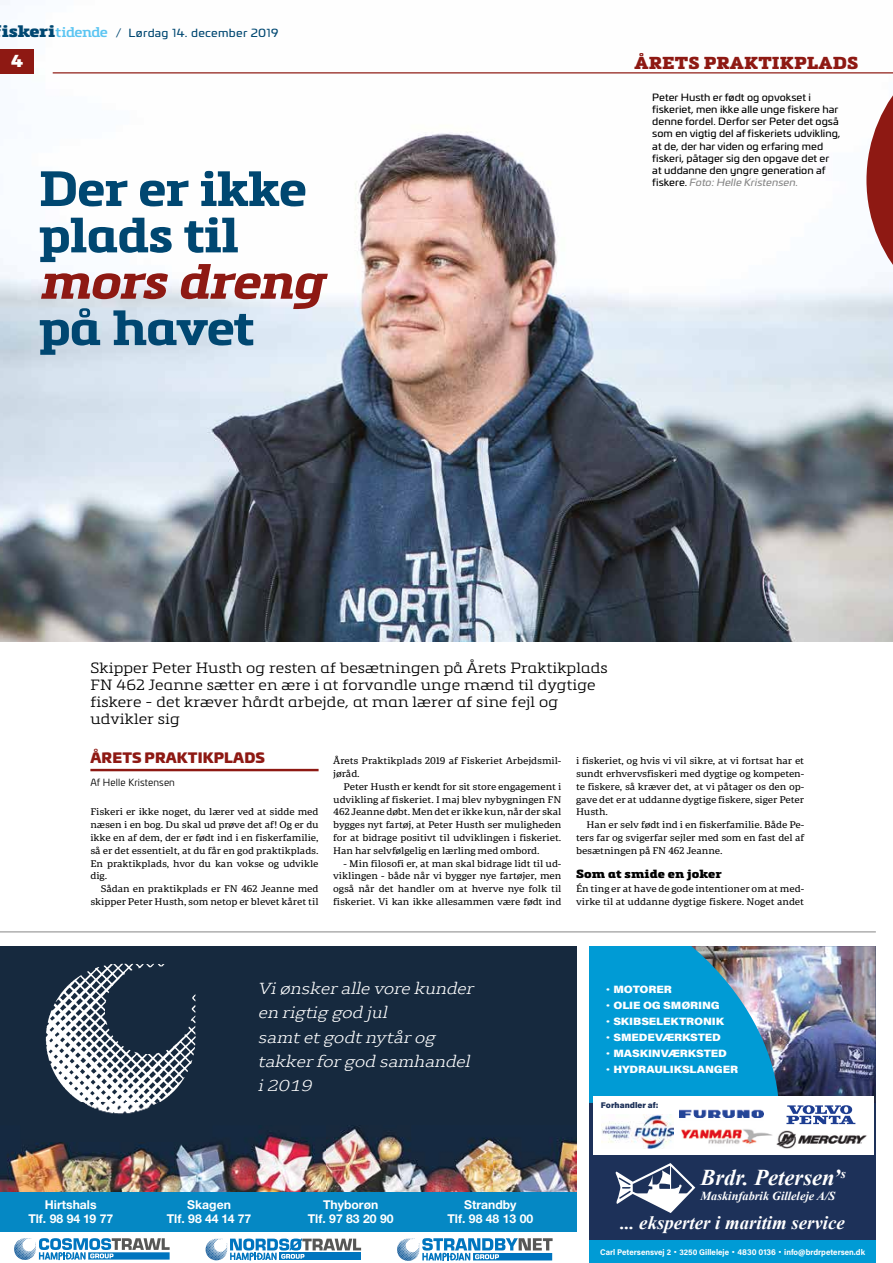
<style>
.page{position:relative;width:893px;height:1263px;background:#fff}
.page>*{position:absolute;margin:0;border:0;box-sizing:border-box;transform-origin:0 0}
.t1{font:700 48.75px/46.3px "Metronic Slab Pro";letter-spacing:-.02em;color:#004771;scale:1.1 1}
.t2{font:italic 700 22.65px "Times New Roman";color:#fff}
.t3{font:italic 700 18.75px "Times New Roman";color:#fff}
.t4{font:italic 300 17.1px/24.5px "Gelo";color:#fff;scale:1.11 1}
.t5{font:900 17.1px "Metronic Slab Pro";letter-spacing:.01em;color:#8e1913;scale:1.1 1}
.t6{font:900 17.1px "Metronic Slab Pro";color:#fff;scale:1.1 1}
.t7{font:300 14.7px/17.1px "Metronic Slab Pro";letter-spacing:.01em;color:#000;scale:1.1 1}
.t8{font:13.35px "Univia Pro Ultra";letter-spacing:.01em;color:#8e1913;scale:1.1 1}
.t9{font:italic 700 12.3px "Times New Roman";color:#fff}
.t10{font:700 12.15px/14.7px "Helvetica Neue";color:#fff;text-align:center}
.t11{font:900 11.7px "Metronic Slab Pro";letter-spacing:.01em;color:#000;scale:1.15 1}
.t12{font:10.95px "Univia Pro";letter-spacing:.02em;color:#004771;scale:1.1 1}
.t13{font:900 10.65px "Acumin Pro";letter-spacing:-.01em;color:#fff;scale:1.1 1}
.t14{font:9.75px/12.1px "Univia Pro";color:#000;scale:1.1 1}
.t15{font:9.75px "Univia Pro";letter-spacing:.01em;color:#000}
.t16{font:9.3px/12.8px "Portada";letter-spacing:-.005em;color:#000;text-align:justify;scale:1.11 1}
.t17{font:700 8.25px "Acumin Pro";color:#fff;scale:.96 1}
.t18{font:900 8.25px "Acumin Pro";color:#1d3159}
.s1{font-family:"Metronic Slab Pro";font-weight:900;font-size:16.5px}
.s2{font-family:"Metronic Slab Pro";font-weight:600;font-size:13.95px;color:#5bc5f2}
.s3{font-family:"Oscine";font-size:12.15px}
.s4{font-style:italic;color:#8e1913}
.s5{font-style:italic;color:#878787}
.s6{font-family:"Univia Pro";font-weight:400;font-size:9.6px}
.s7{font-family:"Univia Pro";font-weight:400}
</style>
<div class="page">
<hr style="left:0;top:931px;width:876px;height:1px;background:#878787">
<div style="left:0;top:946px;width:576px;height:317px;background:#16293e"></div>
<img style="left:45px;top:963px;width:151px;height:140px">
<div style="left:0;top:1228px;width:576px;height:35px;background:#fff"></div>
<img style="left:0;top:1126px;width:576px;height:66px">
<img style="left:85px;top:1103px;width:72px;height:11px">
<img style="left:20px;top:1126px;width:192px;height:13px">
<img style="left:36px;top:1139px;width:174px;height:2px">
<div style="left:0;top:1192px;width:576px;height:39px;background:#0588c4"></div>
<svg style="left:14px;top:1238px;width:156px;height:22px"></svg>
<svg style="left:397px;top:1238px;width:156px;height:23px"></svg>
<svg style="left:206px;top:1238px;width:155px;height:22px"></svg>
<div style="left:590px;top:946px;width:286px;height:317px;background:#1d3159"></div>
<img style="left:779px;top:946px;width:97px;height:157px">
<div style="left:590px;top:1241px;width:286px;height:22px;background:#009bd5"></div>
<svg style="left:615px;top:1163px;width:81px;height:50px"></svg>
<svg style="left:590px;top:946px;width:189px;height:157px;background:#1b9cce"></svg>
<div style="left:593px;top:1096px;width:280px;height:59px;background:#fff"></div>
<svg style="left:786px;top:1105px;width:69px;height:19px"></svg>
<img style="left:679px;top:1109px;width:84px;height:9px">
<img style="left:681px;top:1129px;width:96px;height:16px">
<img style="left:601px;top:1115px;width:73px;height:33px">
<img style="left:777px;top:1130px;width:90px;height:19px">
<img style="left:0;top:0;width:893px;height:641px">
<hr style="left:90px;top:769px;width:229px;height:2px;background:#8e1913">
<hr style="left:53px;top:72px;width:840px;height:1px;background:#8e1913">
<svg style="left:866px;top:31px;width:27px;height:298px"></svg>
<div style="left:0;top:49px;width:34px;height:24px;background:#8e1913"></div>
<p class="t12" style="left:2px;top:25px;width:253px"><span class="s1">iskeri</span><span class="s2">tidende</span> / Lørdag <span class="s3">1</span>4. december 20<span class="s3">1</span>9</p>
<p class="t6" style="left:11px;top:51px;width:12px">4</p>
<p class="t1" style="left:39px;top:165px;width:261px">Der er ikke plads til <span class="s4">mors dreng </span>på havet</p>
<p class="t5" style="left:635px;top:52px;width:205px">ÅRETS PRAKTIKPLADS</p>
<p class="t14" style="left:652px;top:91px;width:173px">Peter Husth er født og opvokset i fiskeriet, men ikke alle unge fiskere har denne fordel. Derfor ser Peter det også som en vigtig del af fiskeriets udvikling, at de, der har viden og erfaring med fiskeri, påtager sig den opgave det er at uddanne den yngre generation af fiskere. <span class="s5">Foto: Helle Kristensen.</span></p>
<p class="t7" style="left:90px;top:658px;width:472px">Skipper Peter Husth og resten af besætningen på Årets Praktikplads FN 462 Jeanne sætter en ære i at forvandle unge mænd til dygtige fiskere - det kræver hårdt arbejde, at man lærer af sine fejl og udvikler sig</p>
<p class="t8" style="left:90px;top:747px;width:160px">ÅRETS PRAKTIKPLADS</p>
<p class="t15" style="left:90px;top:775px;width:86px">Af Helle Kristensen</p>
<p class="t16" style="left:90px;top:805px;width:207px">Fiskeri er ikke noget, du lærer ved at sidde med</p>
<p class="t16" style="left:90px;top:818px;width:207px">næsen i en bog. Du skal ud prøve det af! Og er du</p>
<p class="t16" style="left:90px;top:831px;width:207px">ikke en af dem, der er født ind i en fiskerfamilie,</p>
<p class="t16" style="left:90px;top:844px;width:207px">så er det essentielt, at du får en god praktikplads.</p>
<p class="t16" style="left:90px;top:856px;width:207px">En praktikplads, hvor du kan vokse og udvikle</p>
<p class="t16" style="left:90px;top:869px;width:17px">dig.</p>
<p class="t16" style="left:101px;top:882px;width:198px">Sådan en praktikplads er FN 462 Jeanne med</p>
<p class="t16" style="left:90px;top:895px;width:207px">skipper Peter Husth, som netop er blevet kåret til</p>
<p class="t16" style="left:333px;top:754px;width:207px">Årets Praktikplads 2019 af Fiskeriet Arbejdsmil-</p>
<p class="t16" style="left:333px;top:767px;width:25px">jøråd.</p>
<p class="t16" style="left:344px;top:780px;width:198px">Peter Husth er kendt for sit store engagement i</p>
<p class="t16" style="left:333px;top:792px;width:207px">udvikling af fiskeriet. I maj blev nybygningen FN</p>
<p class="t16" style="left:333px;top:805px;width:207px">462 Jeanne døbt. Men det er ikke kun, når der skal</p>
<p class="t16" style="left:333px;top:818px;width:207px">bygges nyt fartøj, at Peter Husth ser muligheden</p>
<p class="t16" style="left:333px;top:831px;width:207px">for at bidrage positivt til udviklingen i fiskeriet.</p>
<p class="t16" style="left:333px;top:844px;width:188px">Han har selvfølgelig en lærling med ombord.</p>
<p class="t16" style="left:333px;top:856px;width:207px;text-indent:10px">- Min filosofi er, at man skal bidrage lidt til ud&shy;viklingen - både når vi bygger nye fartøjer, men også når det handler om at hverve nye folk til fiskeriet. Vi kan ikke allesammen være født ind</p>
<p class="t16" style="left:576px;top:754px;width:207px">i fiskeriet, og hvis vi vil sikre, at vi fortsat har et</p>
<p class="t16" style="left:576px;top:767px;width:207px">sundt erhvervsfiskeri med dygtige og kompeten-</p>
<p class="t16" style="left:576px;top:780px;width:207px">te fiskere, så kræver det, at vi påtager os den op-</p>
<p class="t16" style="left:576px;top:792px;width:207px">gave det er at uddanne dygtige fiskere, siger Peter</p>
<p class="t16" style="left:576px;top:805px;width:30px">Husth.</p>
<p class="t16" style="left:586px;top:818px;width:198px">Han er selv født ind i en fiskerfamilie. Både Pe-</p>
<p class="t16" style="left:576px;top:831px;width:207px">ters far og svigerfar sejler med som en fast del af</p>
<p class="t16" style="left:576px;top:844px;width:134px">besætningen på FN 462 Jeanne.</p>
<p class="t11" style="left:576px;top:867px;width:128px">Som at smide en joker</p>
<p class="t16" style="left:576px;top:882px;width:207px">Én ting er at have de gode intentioner om at med&shy;virke til at uddanne dygtige fiskere. Noget andet</p>
<p class="t4" style="left:258px;top:975px;width:200px">Viønskeralle vore kunder en rigtig god j ul samtetgodtnytårog takkerforgod samhandel i2019</p>
<p class="t10" style="left:28px;top:1197px;width:86px">Hirtshals<br>Tlf. 98 94 19 77</p>
<p class="t10" style="left:167px;top:1197px;width:86px">Skagen<br>Tlf. 98 44 14 77</p>
<p class="t10" style="left:308px;top:1197px;width:87px">Thyborøn<br>Tlf. 97 83 20 90</p>
<p class="t10" style="left:447px;top:1197px;width:87px">Strandby<br>Tlf. 98 48 13 00</p>
<p class="t13" style="left:605px;top:982px;width:62px"><span class="s6">•</span> MOTORER</p>
<p class="t13" style="left:605px;top:998px;width:106px"><span class="s6">•</span> OLIE OG SMØRING</p>
<p class="t13" style="left:605px;top:1014px;width:110px"><span class="s6">•</span> SKIBSELEKTRONIK</p>
<p class="t13" style="left:605px;top:1030px;width:107px"><span class="s6">•</span> SMEDEVÆRKSTED</p>
<p class="t13" style="left:605px;top:1046px;width:112px"><span class="s6">•</span> MASKINVÆRKSTED</p>
<p class="t13" style="left:605px;top:1061px;width:122px"><span class="s6">•</span> HYDRAULIKSLANGER</p>
<p class="t18" style="left:601px;top:1099px;width:59px">Forhandler af:</p>
<p class="t2" style="left:700px;top:1162px;width:147px">Brdr. Petersen’<sup>s</sup></p>
<p class="t9" style="left:700px;top:1187px;width:136px">Maskinfabrik Gilleleje A/S</p>
<p class="t3" style="left:620px;top:1209px;width:226px">... eksperter i maritim service</p>
<p class="t17" style="left:600px;top:1246px;width:278px">Carl Petersensvej 2 <span class="s7">•</span> 3250 Gilleleje <span class="s7">•</span> 4830 0136 <span class="s7">•</span> info@brdrpetersen.dk</p>
</div>
